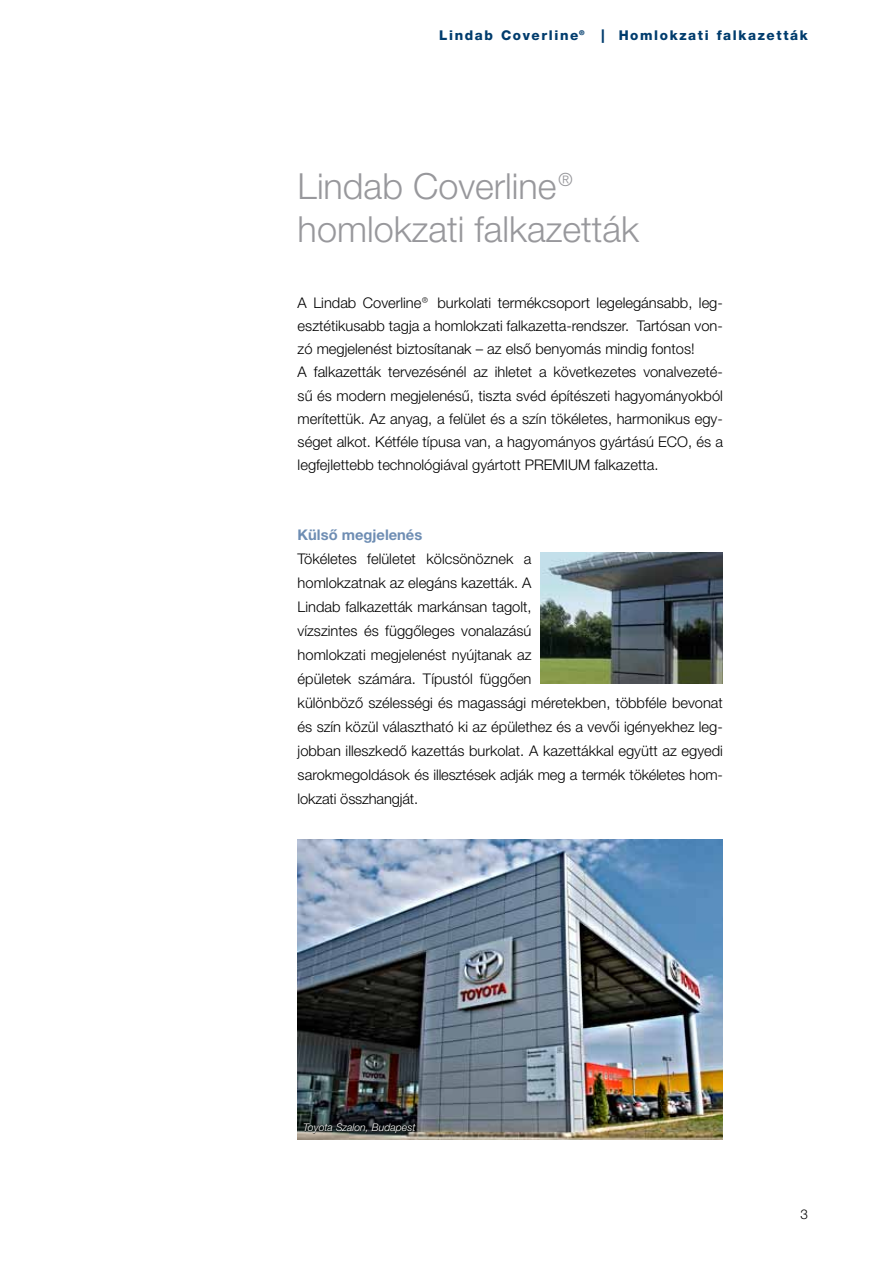
<style>
.page{position:relative;width:893px;height:1263px;background:#fff}
.page>*{position:absolute;margin:0;border:0;box-sizing:border-box;transform-origin:0 0}
.t1{font:300 36px/43.2px "Helvetica Neue CE";color:#98989c}
.t2{font:300 14.7px/24px "Helvetica Neue CE";color:#000}
.t3{font:700 14.7px "Helvetica Neue CE";color:#6e8db3}
.t4{font:800 13.5px "Helvetica Neue CE";letter-spacing:.12em;color:#003c6d}
.t5{font:300 13.5px "Helvetica Neue CE";color:#000}
.t6{font:italic 300 10.5px "Helvetica Neue CE";color:#fff}
</style>
<div class="page">
<img style="left:298px;top:839px;width:425px;height:301px">
<img style="left:540px;top:553px;width:183px;height:131px">
<svg style="left:304px;top:1123px;width:113px;height:11px"></svg>
<p class="t4" style="left:439px;top:27px;width:370px">Lindab Coverline® | Homlokzati falkazetták</p>
<h1 class="t1" style="left:298px;top:164px;width:343px">Lindab Coverline® homlokzati falkazetták</h1>
<p class="t2" style="left:298px;top:291px;width:427px;line-height:23.2px">A Lindab Coverline® burkolati termékcsoport legelegánsabb, leg&shy;esztétikusabb tagja a homlokzati falkazetta-rendszer. Tartósan von&shy;zó megjelenést biztosítanak – az első benyomás mindig fontos!<br>A falkazetták tervezésénél az ihletet a következetes vonalvezeté&shy;sű és modern megjelenésű, tiszta svéd építészeti hagyományokból merítettük. Az anyag, a felület és a szín tökéletes, harmonikus egy&shy;séget alkot. Kétféle típusa van, a hagyományos gyártású ECO, és a legfejlettebb technológiával gyártott PREMIUM falkazetta.</p>
<p class="t3" style="left:298px;top:526px;width:126px">Külső megjelenés</p>
<p class="t2" style="left:298px;top:547px;width:427px">Tökéletes felületet kölcsönöznek a<br>homlokzatnak az elegáns kazetták. A<br>Lindab falkazetták markánsan tagolt,<br>vízszintes és függőleges vonalazású<br>homlokzati megjelenést nyújtanak az<br>épületek számára. Típustól függően<br>különböző szélességi és magassági méretekben, többféle bevonat és szín közül választható ki az épülethez és a vevői igényekhez leg&shy;jobban illeszkedő kazettás burkolat. A kazettákkal együtt az egyedi sarokmegoldások és illesztések adják meg a termék tökéletes hom&shy;lokzati összhangját.</p>
<p class="t6" style="left:303px;top:1120px;width:114px">Toyota Szalon, Budapest</p>
<p class="t5" style="left:800px;top:1206px;width:9px">3</p>
</div>
